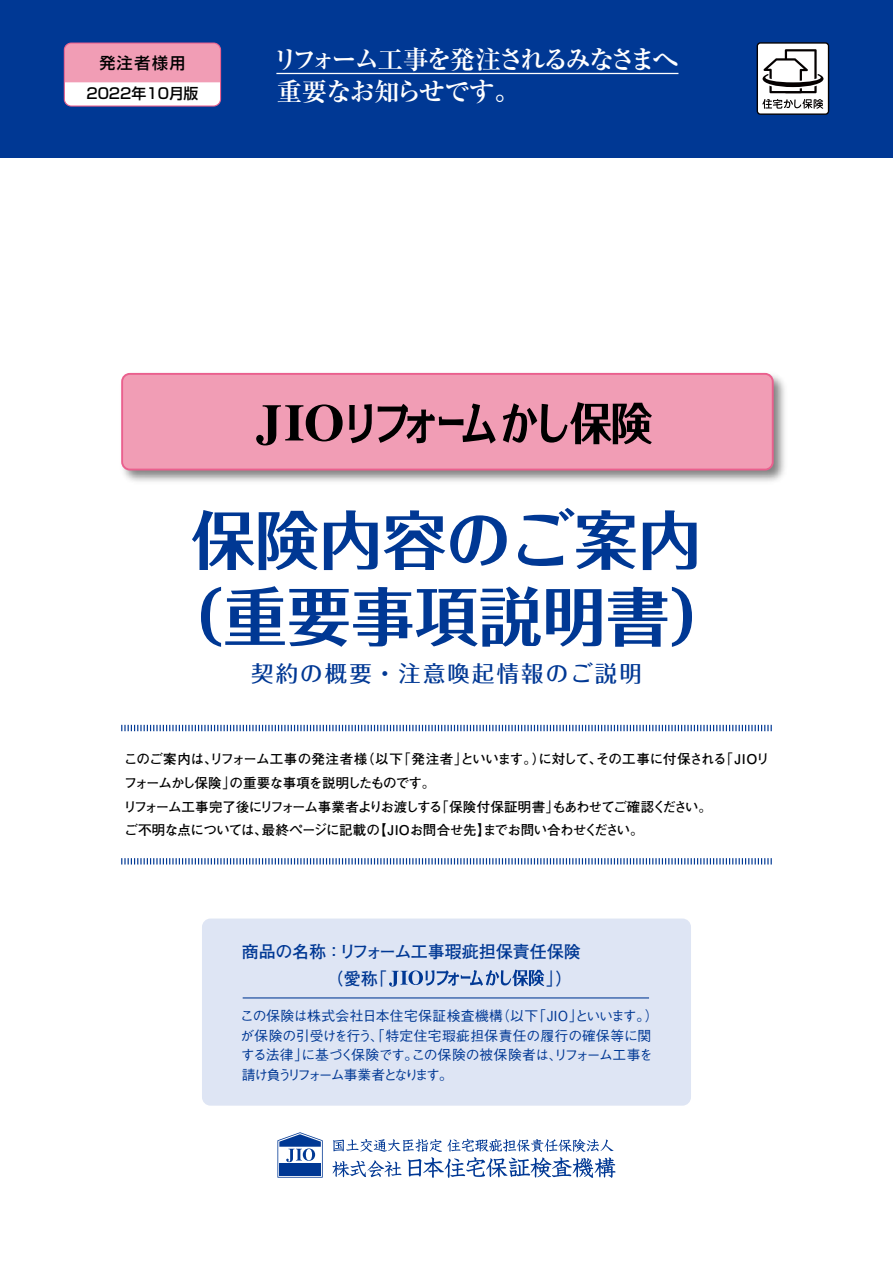
<style>
.page{position:relative;width:893px;height:1263px;background:#fff}
.page>*{position:absolute;margin:0;border:0;box-sizing:border-box;transform-origin:0 0}
.t1{font:700 63.75px/76.5px "Folk Pro";color:#003894;text-align:center}
.t2{font:700 25.5px/32px "Ryumin Pro";letter-spacing:-.095em;color:#fff}
.t3{font:500 22.35px "Folk Pro";letter-spacing:.1em;color:#003894}
.t4{font:700 16.95px "Futo Go B101 Pro";color:#003894}
.t5{font:500 15.9px "Shin Go Pro";letter-spacing:.1em;color:#000}
.t6{font:500 14.85px "Shin Go Pro";color:#000}
.t7{font:500 13.8px/19.5px "Gothic BBB Pro";letter-spacing:-.005em;color:#003894}
.t8{font:700 13.5px/23.7px "Futo Go B101 Pro";letter-spacing:-.045em;color:#000}
</style>
<div class="page">
<div style="left:0;top:0;width:893px;height:157px;background:#003894"></div>
<div style="left:202px;top:918px;width:489px;height:188px;background:#dee5f4;border-radius:9px"></div>
<svg style="left:757px;top:43px;width:72px;height:72px;background:#c1c0c0"></svg>
<hr style="left:243px;top:997px;width:406px;height:1px;background:#003894">
<svg style="left:121px;top:724px;width:651px;height:8px"></svg>
<svg style="left:121px;top:858px;width:651px;height:7px"></svg>
<img style="left:122px;top:372px;width:663px;height:110px">
<div style="left:122px;top:374px;width:651px;height:96px;background:#f19db5;border-radius:8px"></div>
<div style="left:121px;top:373px;width:653px;height:97px;border:2px solid #ea608e;border-radius:8px"></div>
<div style="left:64px;top:43px;width:157px;height:63px;background:#fff;border-radius:7px"></div>
<div style="left:64px;top:43px;width:157px;height:39px;background:#f19db5"></div>
<div style="left:64px;top:43px;width:157px;height:64px;border:1px solid #ea608e;border-radius:7px"></div>
<svg style="left:503px;top:402px;width:149px;height:42px"></svg>
<svg style="left:256px;top:404px;width:87px;height:41px"></svg>
<svg style="left:349px;top:404px;width:23px;height:39px"></svg>
<svg style="left:378px;top:403px;width:118px;height:41px"></svg>
<svg style="left:389px;top:969px;width:155px;height:17px"></svg>
<svg style="left:332px;top:1139px;width:283px;height:39px"></svg>
<svg style="left:277px;top:1132px;width:46px;height:45px"></svg>
<hr style="left:276px;top:73px;width:402px;height:1px;background:#fff">
<p class="t5" style="left:99px;top:50px;width:88px">発注者様用</p>
<p class="t6" style="left:86px;top:81px;width:114px">2022年10月版</p>
<h2 class="t2" style="left:273px;top:42px;width:407px">リフォーム工事を発注されるみなさまへ重要なお知らせです。</h2>
<h1 class="t1" style="left:159px;top:493px;width:576px">保険内容のご案内（重要事項説明書）</h1>
<h3 class="t3" style="left:251px;top:654px;width:392px">契約の概要・注意喚起情報のご説明</h3>
<p class="t8" style="left:123px;top:746px;width:648px">このご案内は、リフォーム工事の発注者様（以下「発注者」といいます。）に対して、その工事に付保される「JIOリフォームかし保険」の重要な事項を説明したものです。<br>リフォーム工事完了後にリフォーム事業者よりお渡しする「保険付保証明書」もあわせてご確認ください。<br>ご不明な点については、最終ページに記載の【JIOお問合せ先】までお問い合わせください。</p>
<p class="t4" style="left:242px;top:938px;width:341px">商品の名称 ：リフォーム工事瑕疵担保責任保険</p>
<p class="t7" style="left:240px;top:1005px;width:420px">この保険は株式会社日本住宅保証検査機構（以下「JIO」といいます。）が保険の引受けを行う、「特定住宅瑕疵担保責任の履行の確保等に関する法律」に基づく保険です。この保険の被保険者は、リフォーム工事を請け負うリフォーム事業者となります。</p>
</div>
